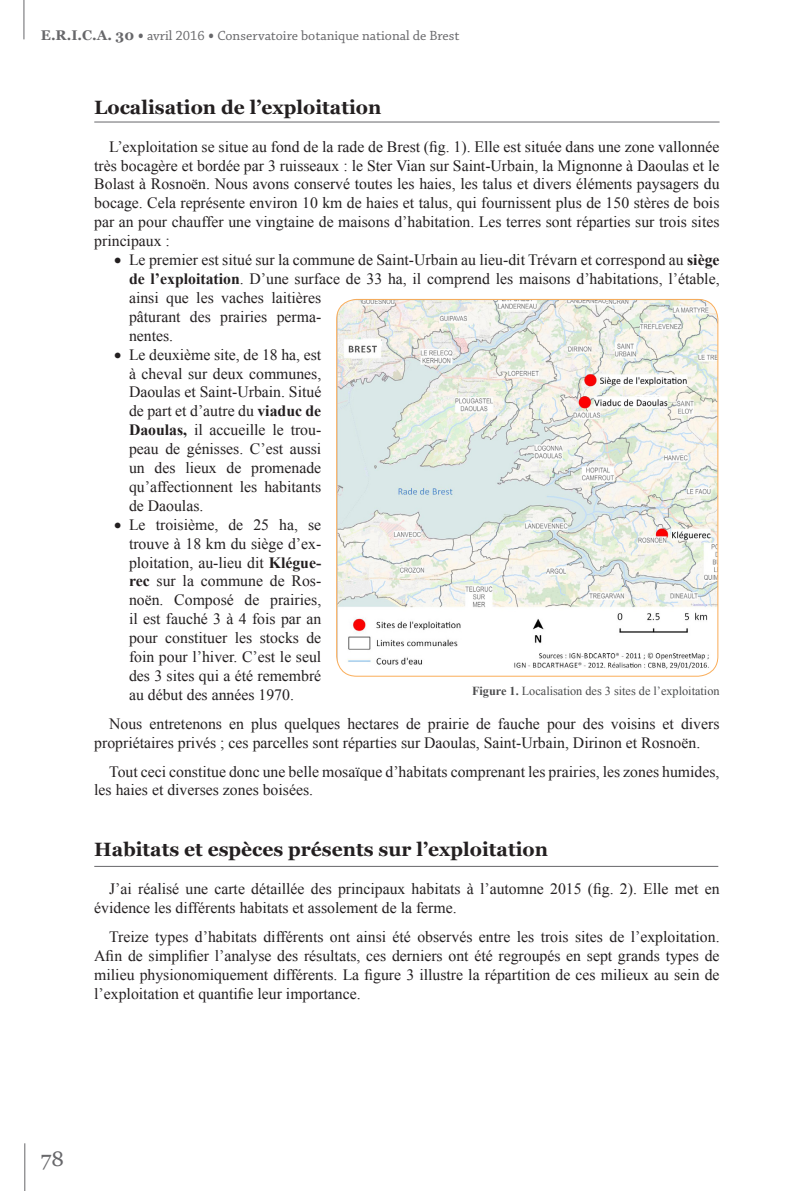
<style>
.page{position:relative;width:794px;height:1191px;background:#fff}
.page>*{position:absolute;margin:0;border:0;box-sizing:border-box;transform-origin:0 0}
.t1{font:21px "Georgia";color:#67676a}
.t2{font:700 19.25px "Georgia";color:#231f20}
.t3{font:15.75px/18.9px "Times New Roman";color:#231f20;text-align:justify}
.t4{font:14px "Chaparral Pro";color:#67676a}
.t5{font:12.25px "Times New Roman";color:#4b4c4d}
.s1{font-family:"Georgia";font-weight:700}
.s2{font-weight:700;font-size:15.92px}
.s3{font-weight:700}
</style>
<div class="page">
<hr style="left:24px;top:1143px;width:1px;height:48px;background:#67676a">
<hr style="left:23px;top:0;width:1px;height:39px;background:#67676a">
<hr style="left:94px;top:122px;width:625px;height:1px;background:#67676a">
<hr style="left:94px;top:866px;width:624px;height:1px;background:#67676a">
<img style="left:337px;top:299px;width:381px;height:377px">
<p class="t4" style="left:41px;top:27px;width:420px"><span class="s1">E.R.I.C.A. 30</span> <span class="s2">•</span> avril 2016 <span class="s2">•</span> Conservatoire botanique national de Brest</p>
<p class="t2" style="left:94px;top:95px;width:289px">Localisation de l’exploitation</p>
<p class="t3" style="left:94px;top:137px;width:627px;text-indent:15px">L’exploitation se situe au fond de la rade de Brest (fig. 1). Elle est située dans une zone vallonnée très bocagère et bordée par 3 ruisseaux : le Ster Vian sur Saint-Urbain, la Mignonne à Daoulas et le Bolast à Rosnoën. Nous avons conservé toutes les haies, les talus et divers éléments paysagers du bocage. Cela représente environ 10 km de haies et talus, qui fournissent plus de 150 stères de bois par an pour chauffer une vingtaine de maisons d’habitation. Les terres sont réparties sur trois sites principaux :</p>
<p class="t3" style="left:129px;top:250px;width:592px;text-align:left;text-indent:-15px">• Le premier est situé sur la commune de Saint-Urbain au lieu-dit Trévarn et correspond au <span class="s3">siège de l’exploitation</span>. D’une surface de 33 ha, il comprend les maisons d’habitations, l’étable, ainsi que les vaches laitières<br>pâturant des prairies perma-<br>nentes.</p>
<p class="t3" style="left:129px;top:345px;width:194px;text-indent:-15px">• Le deuxième site, de 18 ha, est à cheval sur deux communes, Daoulas et Saint-Urbain. Situé de part et d’autre du <span class="s3">viaduc de Daoulas,</span> il accueille le trou&shy;peau de génisses. C’est aussi un des lieux de promenade qu’affectionnent les habitants de Daoulas.</p>
<p class="t3" style="left:129px;top:515px;width:194px;text-indent:-15px">• Le troisième, de 25 ha, se trouve à 18 km du siège d’ex&shy;ploitation, au-lieu dit <span class="s3">Klégue&shy;rec</span> sur la commune de Ros&shy;noën. Composé de prairies, il est fauché 3 à 4 fois par an pour constituer les stocks de foin pour l’hiver. C’est le seul des 3 sites qui a été remembré au début des années 1970.</p>
<p class="t3" style="left:94px;top:714px;width:627px;text-indent:15px">Nous entretenons en plus quelques hectares de prairie de fauche pour des voisins et divers propriétaires privés ; ces parcelles sont réparties sur Daoulas, Saint-Urbain, Dirinon et Rosnoën.</p>
<p class="t3" style="left:94px;top:761px;width:627px;text-indent:15px">Tout ceci constitue donc une belle mosaïque d’habitats comprenant les prairies, les zones humides, les haies et diverses zones boisées.</p>
<p class="t5" style="left:472px;top:682px;width:249px"><span class="s3">Figure 1.</span> Localisation des 3 sites de l’exploitation</p>
<p class="t2" style="left:94px;top:837px;width:455px">Habitats et espèces présents sur l’exploitation</p>
<p class="t3" style="left:94px;top:879px;width:627px;text-indent:15px">J’ai réalisé une carte détaillée des principaux habitats à l’automne 2015 (fig. 2). Elle met en évidence les différents habitats et assolement de la ferme.</p>
<p class="t3" style="left:94px;top:927px;width:627px;text-indent:15px">Treize types d’habitats différents ont ainsi été observés entre les trois sites de l’exploitation.<br>Afin de simplifier l’analyse des résultats, ces derniers ont été regroupés en sept grands types de milieu physionomiquement différents. La figure 3 illustre la répartition de ces milieux au sein de l’exploitation et quantifie leur importance.</p>
<h1 class="t1" style="left:41px;top:1146px;width:25px">78</h1>
</div>
